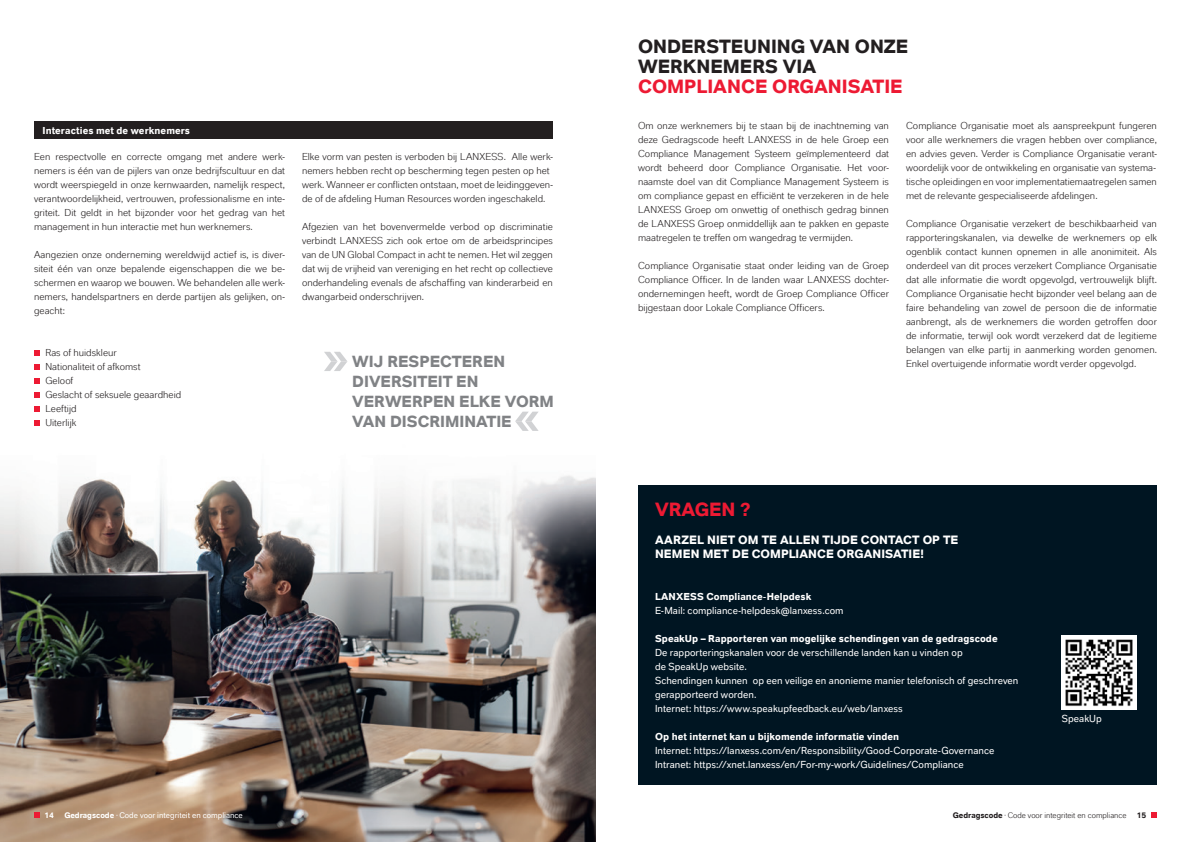
<style>
.page{position:relative;width:1191px;height:842px;background:#fff}
.page>*{position:absolute;margin:0;border:0;box-sizing:border-box;transform-origin:0 0}
.Überschrift_FL{font:700 19px "Lanxess";color:#231f20}
.Überschrift_FL-2{font:700 19px "Lanxess";color:#ed1a33}
.Überschrift{font:700 19px "Lanxess";color:#ed1a33}
.Überschrift_FL-3{font:700 16px "Lanxess";color:#808285}
.Fließtext{font:700 12px/14px "Lanxess";letter-spacing:.005em;color:#fff}
.Fließtext_FL{font:10px/14px "Lanxess";letter-spacing:.005em;color:#231f20;text-align:justify}
.Fließtext-2{font:10px/14px "Lanxess Global Invers";letter-spacing:.005em;color:#fff}
.Fließtext_FL-2{font:700 10px "Lanxess";letter-spacing:.005em;color:#fff}
.t1{font:8px "Lanxess Global Invers";color:#fff}
.t2{font:8px "Lanxess";color:#231f20}
.t3{font:700 8px "Lanxess";color:#fff}
.t4{font:700 8px "Lanxess";color:#231f20}
.s1{font-family:"Lanxess Global";font-weight:700}
.s2{font-family:"Lanxess";font-weight:700}
.s3{font-weight:700}
</style>
<div class="page">
<img style="left:0;top:430px;width:595px;height:412px">
<svg style="left:1151px;top:812px;width:6px;height:6px"></svg>
<svg style="left:34px;top:812px;width:6px;height:6px"></svg>
<div style="left:638px;top:486px;width:519px;height:299px;background:#001522"></div>
<img style="left:1062px;top:635px;width:74px;height:75px">
<div style="left:34px;top:122px;width:519px;height:17px;background:#231f20"></div>
<svg style="left:34px;top:350px;width:6px;height:6px"></svg>
<svg style="left:34px;top:364px;width:6px;height:6px"></svg>
<svg style="left:34px;top:378px;width:6px;height:6px"></svg>
<svg style="left:34px;top:392px;width:6px;height:6px"></svg>
<svg style="left:34px;top:406px;width:6px;height:6px"></svg>
<svg style="left:34px;top:420px;width:6px;height:6px"></svg>
<svg style="left:324px;top:352px;width:23px;height:19px"></svg>
<svg style="left:515px;top:412px;width:23px;height:19px"></svg>
<p class="Fließtext_FL-2" style="left:43px;top:123px;width:149px">Interacties met de werknemers</p>
<p class="Fließtext_FL" style="left:34px;top:149px;width:252px">Een respectvolle en correcte omgang met andere werk-</p>
<p class="Fließtext_FL" style="left:34px;top:163px;width:252px">nemers is één van de pijlers van onze bedrijfscultuur en dat wordt weerspiegeld in onze kernwaarden, namelijk respect, verantwoordelijkheid, vertrouwen, professionalisme en inte-</p>
<p class="Fließtext_FL" style="left:34px;top:205px;width:252px">griteit. Dit geldt in het bijzonder voor het gedrag van het</p>
<p class="Fließtext_FL" style="left:34px;top:219px;width:220px">management in hun interactie met hun werknemers.</p>
<p class="Fließtext_FL" style="left:34px;top:247px;width:252px">Aangezien onze onderneming wereldwijd actief is, is diver-</p>
<p class="Fließtext_FL" style="left:34px;top:261px;width:252px">siteit één van onze bepalende eigenschappen die we be&shy;schermen en waarop we bouwen. We behandelen alle werk&shy;nemers, handelspartners en derde partijen als gelijken, on&shy;geacht:</p>
<p class="Fließtext_FL" style="left:45px;top:345px;width:73px">Ras of huidskleur</p>
<p class="Fließtext_FL" style="left:45px;top:359px;width:97px">Nationaliteit of afkomst</p>
<p class="Fließtext_FL" style="left:45px;top:373px;width:29px">Geloof</p>
<p class="Fließtext_FL" style="left:45px;top:387px;width:137px">Geslacht of seksuele geaardheid</p>
<p class="Fließtext_FL" style="left:45px;top:401px;width:33px">Leeftijd</p>
<p class="Fließtext_FL" style="left:45px;top:415px;width:32px">Uiterlijk</p>
<p class="Fließtext_FL" style="left:302px;top:149px;width:252px">Elke vorm van pesten is verboden bij LANXESS. Alle werk&shy;nemers hebben recht op bescherming tegen pesten op het</p>
<p class="Fließtext_FL" style="left:302px;top:177px;width:252px">werk. Wanneer er conflicten ontstaan, moet de leidinggeven-</p>
<p class="Fließtext_FL" style="left:302px;top:191px;width:245px">de of de afdeling Human Resources worden ingeschakeld.</p>
<p class="Fließtext_FL" style="left:302px;top:219px;width:252px">Afgezien van het bovenvermelde verbod op discriminatie verbindt LANXESS zich ook ertoe om de arbeidsprincipes van de UN Global Compact in acht te nemen. Het wil zeggen dat wij de vrijheid van vereniging en het recht op collectieve onderhandeling evenals de afschaffing van kinderarbeid en dwangarbeid onderschrijven.</p>
<p class="Überschrift_FL-3" style="left:352px;top:350px;width:154px">WIJ RESPECTEREN</p>
<p class="Überschrift_FL-3" style="left:352px;top:370px;width:128px">DIVERSITEIT EN</p>
<p class="Überschrift_FL-3" style="left:352px;top:390px;width:203px">VERWERPEN ELKE VORM</p>
<p class="Überschrift_FL-3" style="left:352px;top:410px;width:161px">VAN DISCRIMINATIE</p>
<p class="Überschrift_FL" style="left:638px;top:33px;width:272px">ONDERSTEUNING VAN ONZE</p>
<p class="Überschrift_FL" style="left:638px;top:53px;width:180px">WERKNEMERS VIA</p>
<p class="Überschrift_FL-2" style="left:638px;top:73px;width:266px">COMPLIANCE ORGANISATIE</p>
<p class="Fließtext_FL" style="left:906px;top:118px;width:252px">Compliance Organisatie moet als aanspreekpunt fungeren voor alle werknemers die vragen hebben over compliance, en advies geven. Verder is Compliance Organisatie verant&shy;woordelijk voor de ontwikkeling en organisatie van systema-</p>
<p class="Fließtext_FL" style="left:906px;top:174px;width:252px">tische opleidingen en voor implementatiemaatregelen samen</p>
<p class="Fließtext_FL" style="left:906px;top:188px;width:193px">met de relevante gespecialiseerde afdelingen.</p>
<p class="Fließtext_FL" style="left:906px;top:216px;width:252px">Compliance Organisatie verzekert de beschikbaarheid van rapporteringskanalen, via dewelke de werknemers op elk ogenblik contact kunnen opnemen in alle anonimiteit. Als onderdeel van dit proces verzekert Compliance Organisatie dat alle informatie die wordt opgevolgd, vertrouwelijk blijft.<br>Compliance Organisatie hecht bijzonder veel belang aan de faire behandeling van zowel de persoon die de informatie aanbrengt, als de werknemers die worden getroffen door</p>
<p class="Fließtext_FL" style="left:906px;top:328px;width:252px">de informatie, terwijl ook wordt verzekerd dat de legitieme belangen van elke partij in aanmerking worden genomen.<br>Enkel overtuigende informatie wordt verder opgevolgd.</p>
<p class="Fließtext_FL" style="left:638px;top:118px;width:252px">Om onze werknemers bij te staan bij de inachtneming van deze Gedragscode heeft LANXESS in de hele Groep een Compliance Management Systeem geïmplementeerd dat wordt beheerd door Compliance Organisatie. Het voor&shy;naamste doel van dit Compliance Management Systeem is om compliance gepast en efficiënt te verzekeren in de hele LANXESS Groep om onwettig of onethisch gedrag binnen de LANXESS Groep onmiddellijk aan te pakken en gepaste maatregelen te treffen om wangedrag te vermijden.</p>
<p class="Fließtext_FL" style="left:638px;top:258px;width:252px">Compliance Organisatie staat onder leiding van de Groep Compliance Officer. In de landen waar LANXESS dochter&shy;ondernemingen heeft, wordt de Groep Compliance Officer bijgestaan door Lokale Compliance Officers.</p>
<p class="Überschrift" style="left:655px;top:496px;width:98px">VRAGEN ?</p>
<p class="Fließtext" style="left:655px;top:532px;width:305px">AARZEL NIET OM TE ALLEN TIJDE CONTACT OP TE<br>NEMEN MET DE COMPLIANCE ORGANISATIE!</p>
<p class="Fließtext-2" style="left:655px;top:590px;width:190px"><span class="s1">LANXESS Compliance-Helpdesk<br></span>E-Mail: compliance-helpdesk@lanxess.com</p>
<p class="Fließtext-2" style="left:655px;top:632px;width:365px"><span class="s1">SpeakUp – Rapporteren van mogelijke schendingen van de gedragscode<br></span>De rapporteringskanalen voor de verschillende landen kan u vinden op<br>de SpeakUp website.<br>Schendingen kunnen op een veilige en anonieme manier telefonisch of geschreven gerapporteerd worden.<br>Internet: https://www.speakupfeedback.eu/web/lanxess</p>
<p class="Fließtext-2" style="left:655px;top:730px;width:341px"><span class="s1">Op het internet kan u bijkomende informatie vinden<br></span>Internet: https://lanxess.com/en/Responsibility/Good-Corporate-Governance<br>Intranet: https://xnet.lanxess/en/For-my-work/Guidelines/Compliance</p>
<p class="Fließtext-2" style="left:1062px;top:711px;width:41px">SpeakUp</p>
<p class="t3" style="left:44px;top:809px;width:11px">14</p>
<p class="t1" style="left:64px;top:810px;width:180px"><span class="s2">Gedragscode</span> · Code voor integriteit en compliance</p>
<p class="t2" style="left:953px;top:810px;width:175px"><span class="s3">Gedragscode</span> · Code voor integriteit en compliance</p>
<p class="t4" style="left:1136px;top:809px;width:11px">15</p>
</div>
